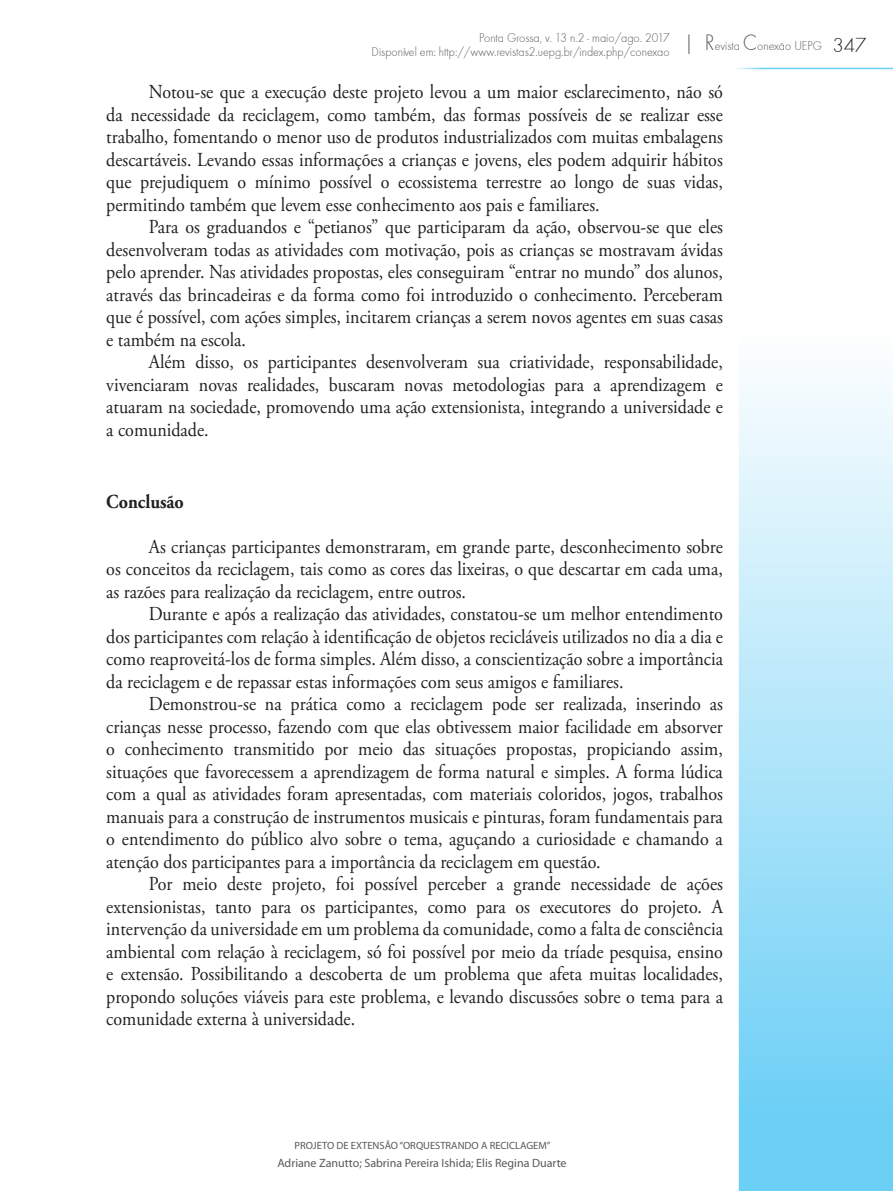
<style>
.page{position:relative;width:893px;height:1191px;background:#fff}
.page>*{position:absolute;margin:0;border:0;box-sizing:border-box;transform-origin:0 0}
.t1{font:21px "Futura TEE Ligh";color:#231f20}
.t2{font:19.8px/22.5px "Adobe Garamond Pro";color:#231f20;text-align:justify;scale:.91 1}
.t3{font:700 19.8px "Adobe Garamond Pro";color:#231f20;scale:.91 1}
.t4{font:13.2px/14.4px "Futura TEE Ligh";color:#57585a;scale:.91 1}
.t5{font:12px "Myriad Pro";color:#57585a}
.t6{font:10.5px "Myriad Pro";color:#57585a}
</style>
<div class="page">
<svg style="left:739px;top:67px;width:154px;height:1124px"></svg>
<hr style="left:730px;top:68px;width:163px;height:1px;background:#6bcff6">
<p class="t4" style="left:372px;top:30px;width:496px;text-indent:108px">Ponta Grossa, v. 13 n.2 - maio/ago. 2017<br>Disponível em: http://www.revistas2.uepg.br/index.php/conexao <sup>|</sup> <sup>R</sup>evista <sup>C</sup>onexao UEPG</p>
<p class="t4" style="left:781px;top:35px;width:4px">-</p>
<p class="t2" style="left:106px;top:81px;width:679px;text-indent:43px">Notou-se que a execução deste projeto levou a um maior esclarecimento, não só da necessidade da reciclagem, como também, das formas possíveis de se realizar esse trabalho, fomentando o menor uso de produtos industrializados com muitas embalagens descartáveis. Levando essas informações a crianças e jovens, eles podem adquirir hábitos que prejudiquem o mínimo possível o ecossistema terrestre ao longo de suas vidas, permitindo também que levem esse conhecimento aos pais e familiares.</p>
<p class="t2" style="left:106px;top:216px;width:679px;text-indent:43px">Para os graduandos e “petianos” que participaram da ação, observou-se que eles desenvolveram todas as atividades com motivação, pois as crianças se mostravam ávidas pelo aprender. Nas atividades propostas, eles conseguiram “entrar no mundo” dos alunos, através das brincadeiras e da forma como foi introduzido o conhecimento. Perceberam que é possível, com ações simples, incitarem crianças a serem novos agentes em suas casas e também na escola.</p>
<p class="t2" style="left:106px;top:351px;width:679px;text-indent:43px">Além disso, os participantes desenvolveram sua criatividade, responsabilidade, vivenciaram novas realidades, buscaram novas metodologias para a aprendizagem e atuaram na sociedade, promovendo uma ação extensionista, integrando a universidade e a comunidade.</p>
<p class="t1" style="left:832px;top:33px;width:35px">347</p>
<p class="t3" style="left:106px;top:490px;width:87px">Conclusão</p>
<p class="t2" style="left:106px;top:536px;width:679px;text-indent:43px">As crianças participantes demonstraram, em grande parte, desconhecimento sobre os conceitos da reciclagem, tais como as cores das lixeiras, o que descartar em cada uma, as razões para realização da reciclagem, entre outros.</p>
<p class="t2" style="left:106px;top:603px;width:679px;text-indent:43px">Durante e após a realização das atividades, constatou-se um melhor entendimento dos participantes com relação à identificação de objetos recicláveis utilizados no dia a dia e como reaproveitá-los de forma simples. Além disso, a conscientização sobre a importância da reciclagem e de repassar estas informações com seus amigos e familiares.</p>
<p class="t2" style="left:106px;top:693px;width:679px;text-indent:43px">Demonstrou-se na prática como a reciclagem pode ser realizada, inserindo as crianças nesse processo, fazendo com que elas obtivessem maior facilidade em absorver o conhecimento transmitido por meio das situações propostas, propiciando assim, situações que favorecessem a aprendizagem de forma natural e simples. A forma lúdica com a qual as atividades foram apresentadas, com materiais coloridos, jogos, trabalhos manuais para a construção de instrumentos musicais e pinturas, foram fundamentais para o entendimento do público alvo sobre o tema, aguçando a curiosidade e chamando a atenção dos participantes para a importância da reciclagem em questão.</p>
<p class="t2" style="left:106px;top:873px;width:679px;text-indent:43px">Por meio deste projeto, foi possível perceber a grande necessidade de ações extensionistas, tanto para os participantes, como para os executores do projeto. A intervenção da universidade em um problema da comunidade, como a falta de consciência ambiental com relação à reciclagem, só foi possível por meio da tríade pesquisa, ensino e extensão. Possibilitando a descoberta de um problema que afeta muitas localidades, propondo soluções viáveis para este problema, e levando discussões sobre o tema para a comunidade externa à universidade.</p>
<p class="t6" style="left:294px;top:1138px;width:258px">PROJETO DE EXTENSÃO “ORQUESTRANDO A RECICLAGEM”</p>
<p class="t5" style="left:277px;top:1156px;width:291px">Adriane Zanutto; Sabrina Pereira Ishida; Elis Regina Duarte</p>
</div>
